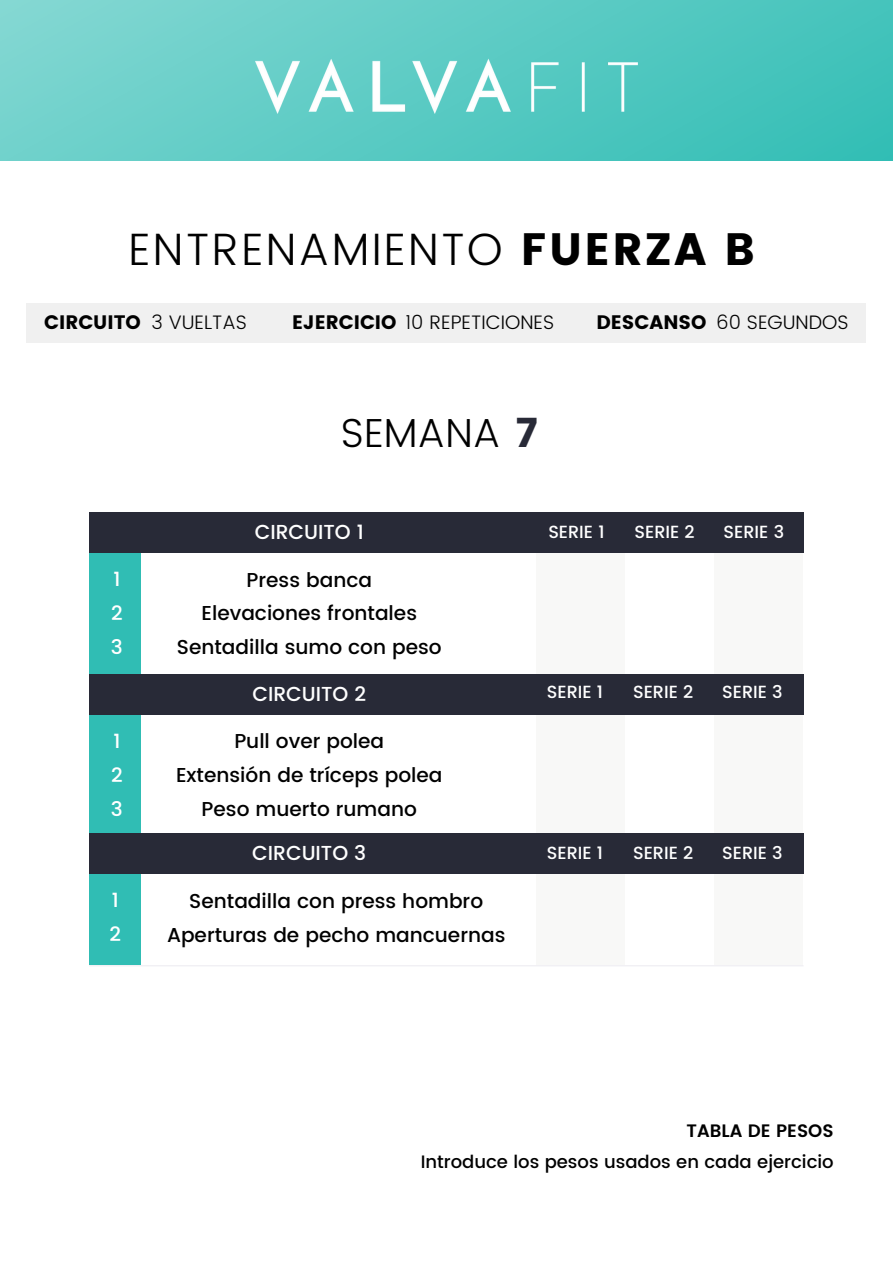
<style>
.page{position:relative;width:893px;height:1264px;background:#fff}
.page>*{position:absolute;margin:0;border:0;box-sizing:border-box;transform-origin:0 0}
.t1{font:300 45.3px "Poppins";letter-spacing:.05em;color:#000}
.t2{font:300 40.5px "Poppins";color:#000}
.t3{font:500 20.25px "Poppins";color:#fff}
.t4{font:500 20.1px/33.8px "Poppins";color:#000;text-align:center}
.t5{font:500 20.1px/33.9px "Poppins";color:#fff}
.t6{font:300 19.5px "Poppins";color:#000}
.t7{font:19.5px "Poppins";color:#000}
.t8{font:500 18px "Poppins";color:#000}
.t9{font:600 18px "Poppins";color:#000}
.t10{font:500 17.55px "Poppins";color:#fff}
.s1{font-weight:400}
.s2{font-weight:300}
.s3{font-weight:400;color:#282a37}
</style>
<div class="page">
<div style="left:1px;top:0;width:891px;height:161px;background:linear-gradient(to right,#7cd5d0,#3cc1b9)"></div>
<img style="left:115px;top:44px;width:662px;height:91px">
<div style="left:26px;top:303px;width:840px;height:40px;background:#f0f0f0"></div>
<div style="left:414px;top:512px;width:389px;height:41px;background:#282a37"></div>
<div style="left:89px;top:512px;width:446px;height:41px;background:#282a37"></div>
<div style="left:714px;top:553px;width:89px;height:411px;background:#f8f8f7"></div>
<div style="left:89px;top:553px;width:52px;height:411px;background:#30bdb4"></div>
<div style="left:536px;top:553px;width:89px;height:411px;background:#f8f8f7"></div>
<div style="left:414px;top:674px;width:389px;height:40px;background:#282a37"></div>
<div style="left:89px;top:674px;width:446px;height:40px;background:#282a37"></div>
<div style="left:414px;top:833px;width:389px;height:41px;background:#282a37"></div>
<div style="left:89px;top:833px;width:446px;height:41px;background:#282a37"></div>
<hr style="left:89px;top:965px;width:714px;height:1px;background:#edecf1">
<h1 class="t1" style="left:129px;top:222px;width:627px">ENTRENAMIENTO <span class="s1">FUERZA B</span></h1>
<p class="t7" style="left:44px;top:310px;width:204px">CIRCUITO <span class="s2">3 VUELTAS</span></p>
<p class="t6" style="left:292px;top:310px;width:264px"><span class="s1">EJERCICIO</span> 10 REPETICIONES</p>
<p class="t6" style="left:596px;top:310px;width:253px"><span class="s1">DESCANSO</span> 60 SEGUNDOS</p>
<p class="t5" style="left:111px;top:562px;width:13px">1<br>2<br>3</p>
<p class="t5" style="left:111px;top:724px;width:13px">1<br>2<br>3</p>
<p class="t5" style="left:109px;top:883px;width:13px">1<br>2</p>
<h2 class="t2" style="left:341px;top:409px;width:199px">SEMANA <span class="s3">7</span></h2>
<p class="t3" style="left:255px;top:520px;width:111px">CIRCUITO 1</p>
<p class="t10" style="left:548px;top:521px;width:58px">SERIE 1</p>
<p class="t10" style="left:634px;top:521px;width:62px">SERIE 2</p>
<p class="t10" style="left:723px;top:521px;width:62px">SERIE 3</p>
<p class="t4" style="left:177px;top:562px;width:266px">Press banca<br>Elevaciones frontales<br>Sentadilla sumo con peso</p>
<p class="t3" style="left:252px;top:681px;width:115px">CIRCUITO 2</p>
<p class="t4" style="left:176px;top:724px;width:268px">Pull over polea<br>Extensión de tríceps polea<br>Peso muerto rumano</p>
<p class="t3" style="left:252px;top:841px;width:115px">CIRCUITO 3</p>
<p class="t4" style="left:167px;top:884px;width:340px">Sentadilla con press hombro<br>Aperturas de pecho mancuernas</p>
<p class="t10" style="left:547px;top:681px;width:58px">SERIE 1</p>
<p class="t10" style="left:633px;top:681px;width:62px">SERIE 2</p>
<p class="t10" style="left:722px;top:681px;width:62px">SERIE 3</p>
<p class="t10" style="left:547px;top:842px;width:58px">SERIE 1</p>
<p class="t10" style="left:633px;top:842px;width:62px">SERIE 2</p>
<p class="t10" style="left:722px;top:842px;width:62px">SERIE 3</p>
<p class="t9" style="left:686px;top:1120px;width:148px">TABLA DE PESOS</p>
<p class="t8" style="left:420px;top:1150px;width:414px">Introduce los pesos usados en cada ejercicio</p>
</div>
